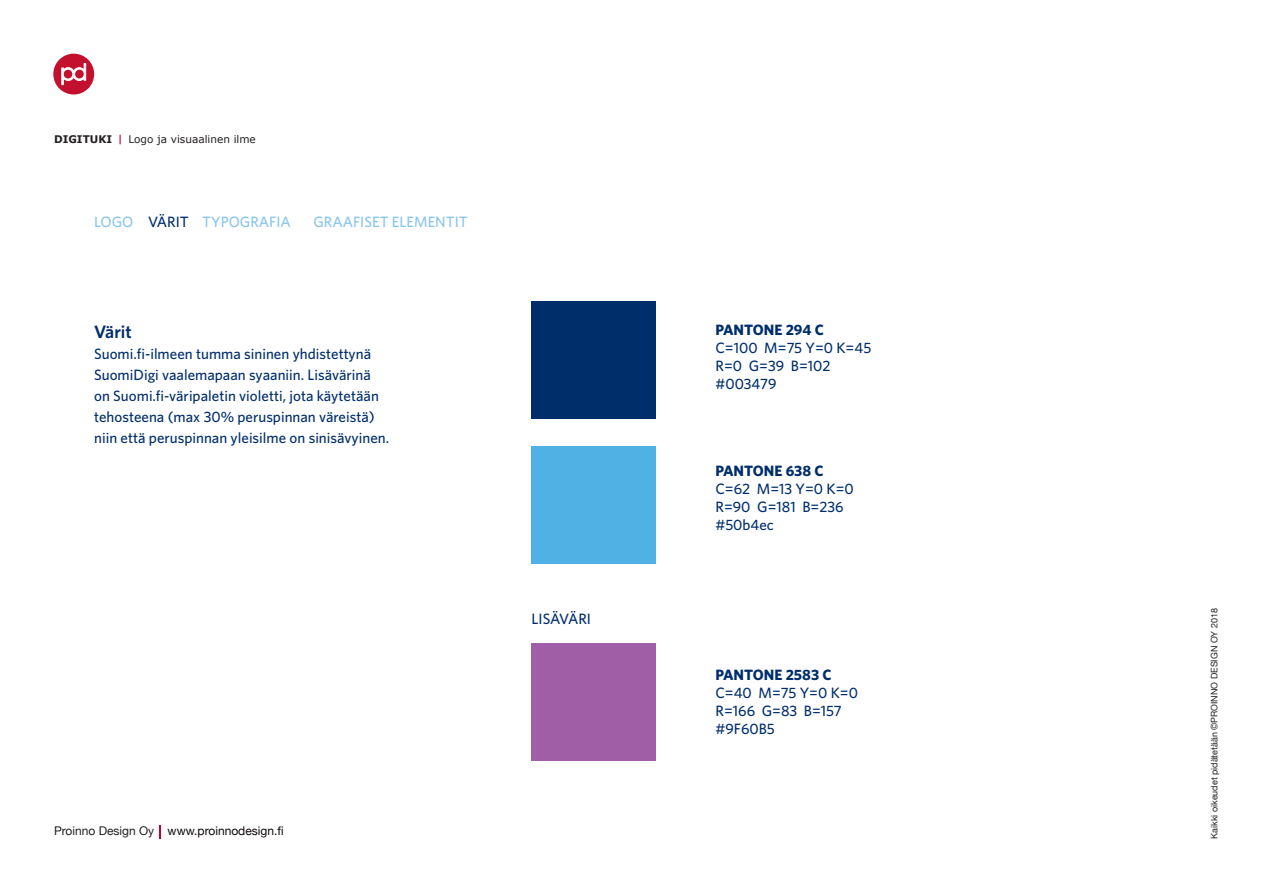
<style>
.page{position:relative;width:1263px;height:893px;background:#fff}
.page>*{position:absolute;margin:0;border:0;box-sizing:border-box;transform-origin:0 0}
.t1{font:600 18px "Whitney";color:#002e6b}
.t2{font:500 15px "Whitney";color:#002e6b}
.t3{font:500 15px "Whitney";color:#87c5ec}
.t4{font:700 15px "Whitney";color:#002e6b}
.t5{font:12px "Helvetica Neue";color:#0c0806}
.t6{font:10.5px "Verdana";color:#231f20}
.t7{font:9px "Helvetica Neue";color:#231f20}
.s1{font-weight:700}
.s2{font-family:"Gill Sans";font-weight:700;color:#c3102e}
.s3{color:#002e6b}
.s4{color:#231f20}
</style>
<div class="page">
<svg style="left:159px;top:825px;width:2px;height:14px"></svg>
<div style="left:53px;top:54px;width:41px;height:41px;background:#c3102e;border-radius:50%"></div>
<svg style="left:61px;top:63px;width:25px;height:22px"></svg>
<div style="left:531px;top:301px;width:125px;height:117px;background:#002e6b"></div>
<div style="left:531px;top:446px;width:125px;height:118px;background:#4fb1e4"></div>
<div style="left:531px;top:643px;width:125px;height:118px;background:#a05ea6"></div>
<p class="t6" style="left:54px;top:133px;width:203px"><span class="s1">DIGITUKI</span> <span class="s2">|</span> Logo ja visuaalinen ilme</p>
<p class="t3" style="left:94px;top:212px;width:198px">LOGO <span class="s3">VÄRIT</span> TYPOGRAFIA</p>
<p class="t3" style="left:313px;top:212px;width:156px">GRAAFISET ELEMENTIT</p>
<p class="t1" style="left:94px;top:319px;width:39px">Värit</p>
<p class="t2" style="left:94px;top:343px;width:279px">Suomi.fi-ilmeen tumma sininen yhdistettynä</p>
<p class="t2" style="left:94px;top:364px;width:278px">SuomiDigi vaalemapaan syaaniin. Lisävärinä</p>
<p class="t2" style="left:94px;top:385px;width:286px">on Suomi.fi-väripaletin violetti, jota käytetään</p>
<p class="t2" style="left:94px;top:406px;width:282px">tehosteena (max 30% peruspinnan väreistä)</p>
<p class="t2" style="left:94px;top:427px;width:296px">niin että peruspinnan yleisilme on sinisävyinen.</p>
<p class="t2" style="left:531px;top:608px;width:61px">LISÄVÄRI</p>
<p class="t5" style="left:54px;top:822px;width:231px"><span class="s4">Proinno Design Oy</span> www.proinnodesign.fi</p>
<p class="t4" style="left:715px;top:320px;width:110px">PANTONE 294 C</p>
<p class="t2" style="left:715px;top:338px;width:157px">C=100 M=75 Y=0 K=45</p>
<p class="t2" style="left:715px;top:356px;width:116px">R=0 G=39 B=102</p>
<p class="t2" style="left:715px;top:374px;width:63px">#003479</p>
<p class="t4" style="left:715px;top:461px;width:109px">PANTONE 638 C</p>
<p class="t2" style="left:715px;top:479px;width:140px">C=62 M=13 Y=0 K=0</p>
<p class="t2" style="left:715px;top:497px;width:130px">R=90 G=181 B=236</p>
<p class="t2" style="left:715px;top:515px;width:60px">#50b4ec</p>
<p class="t4" style="left:715px;top:665px;width:117px">PANTONE 2583 C</p>
<p class="t2" style="left:715px;top:683px;width:144px">C=40 M=75 Y=0 K=0</p>
<p class="t2" style="left:715px;top:701px;width:128px">R=166 G=83 B=157</p>
<p class="t2" style="left:715px;top:719px;width:61px">#9F60B5</p>
<p class="t7" style="left:1208px;top:839px;width:232px;rotate:-90deg">Kaikki oikeudet pidätetään ©PROINNO DESIGN OY 2018</p>
</div>
